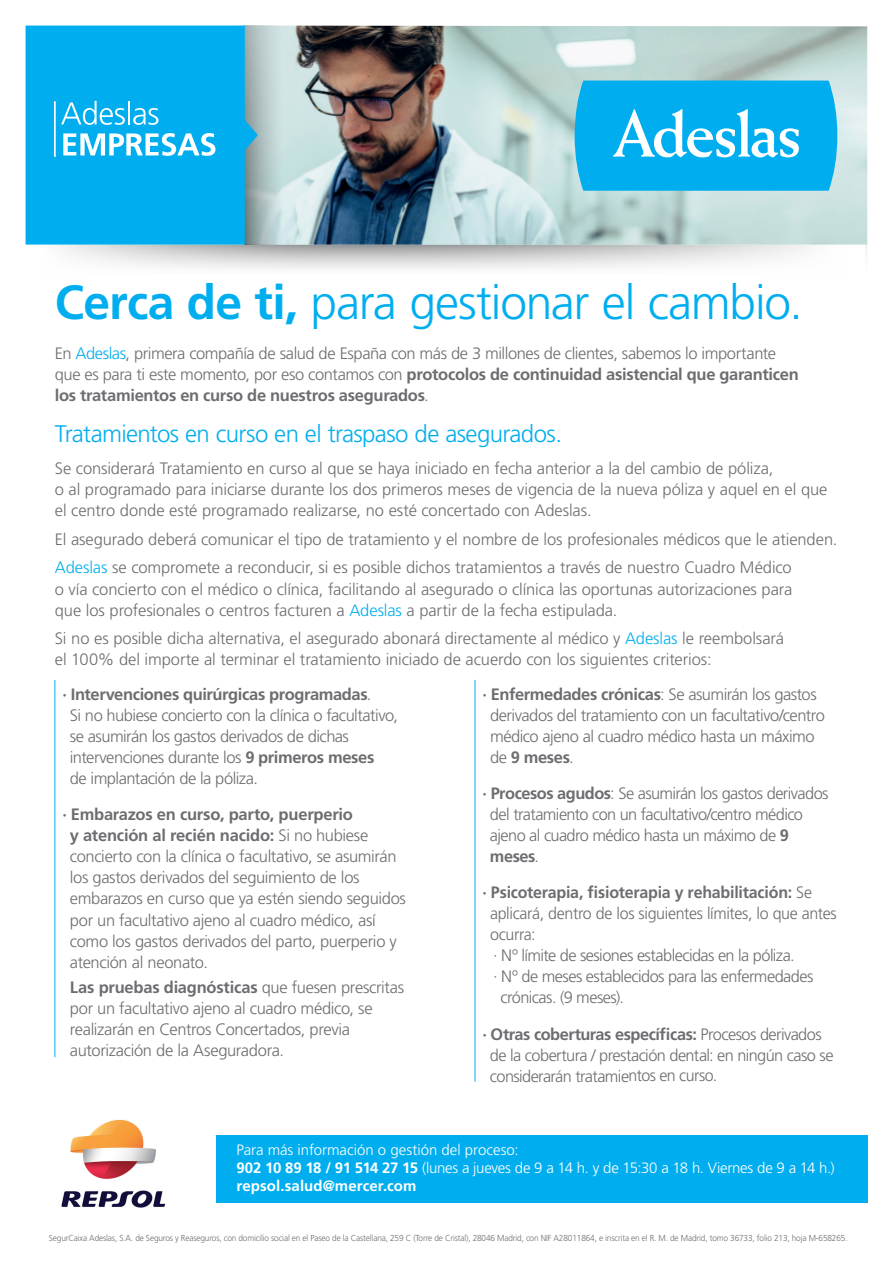
<style>
.page{position:relative;width:893px;height:1263px;background:#fff}
.page>*{position:absolute;margin:0;border:0;box-sizing:border-box;transform-origin:0 0}
.t1{font:300 48px "Frutiger LT Std";letter-spacing:-.025em;color:#00aeef}
.t2{font:300 24px "Frutiger LT Std";letter-spacing:-.025em;color:#00aeef}
.t3{font:300 16.5px/21px "Frutiger LT Std";letter-spacing:-.015em;color:#6c6d70}
.t4{font:300 16.5px/21px "Frutiger LT Std";letter-spacing:-.035em;color:#6c6d70}
.t5{font:700 16.5px "Frutiger LT Std";letter-spacing:-.015em;color:#6c6d70}
.t6{font:300 15px/18px "Frutiger LT Std";letter-spacing:-.01em;color:#fff}
.t7{font:300 8.7px "Frutiger LT Std";letter-spacing:-.015em;color:#6c6d70;scale:.95 1}
.s1{font-weight:700}
.s2{color:#00aeef}
.s3{font-weight:300}
</style>
<div class="page">
<div style="left:216px;top:1135px;width:651px;height:67px;background:#00aeef"></div>
<svg style="left:61px;top:245px;width:806px;height:24px"></svg>
<img style="left:292px;top:26px;width:575px;height:219px">
<svg style="left:258px;top:26px;width:34px;height:219px;background:#c2d5d6"></svg>
<hr style="left:54px;top:680px;width:1px;height:377px;background:#00aeef">
<hr style="left:475px;top:680px;width:1px;height:402px;background:#00aeef">
<div style="left:26px;top:26px;width:232px;height:219px;background:#00aeef"></div>
<hr style="left:54px;top:101px;width:2px;height:56px;background:#fff">
<svg style="left:61px;top:101px;width:64px;height:24px;background:#3ec1f2"></svg>
<hr style="left:128px;top:101px;width:2px;height:23px;background:#fff">
<svg style="left:133px;top:108px;width:25px;height:17px"></svg>
<svg style="left:63px;top:133px;width:152px;height:23px"></svg>
<svg style="left:575px;top:81px;width:262px;height:110px;background:#1cb6f0"></svg>
<img style="left:61px;top:1119px;width:105px;height:89px">
<h1 class="t1" style="left:55px;top:275px;width:749px"><span class="s1">Cerca de ti,</span> para gestionar el cambio.</h1>
<p class="t3" style="left:55px;top:343px;width:745px">En <span class="s2">Adeslas</span>, primera compañía de salud de España con más de 3 millones de clientes, sabemos lo importante que es para ti este momento, por eso contamos con <span class="s1">protocolos de continuidad asistencial que garanticen los tratamientos en curso de nuestros asegurados</span>.</p>
<h2 class="t2" style="left:55px;top:420px;width:509px">Tratamientos en curso en el traspaso de asegurados.</h2>
<p class="t3" style="left:55px;top:458px;width:774px">Se considerará Tratamiento en curso al que se haya iniciado en fecha anterior a la del cambio de póliza,<br>o al programado para iniciarse durante los dos primeros meses de vigencia de la nueva póliza y aquel en el que el centro donde esté programado realizarse, no esté concertado con Adeslas.</p>
<p class="t3" style="left:55px;top:525px;width:784px;line-height:28.5px">El asegurado deberá comunicar el tipo de tratamiento y el nombre de los profesionales médicos que le atienden.<br><span class="s2">Adeslas</span> se compromete a reconducir, si es posible dichos tratamientos a través de nuestro Cuadro Médico</p>
<p class="t3" style="left:55px;top:578px;width:739px">o vía concierto con el médico o clínica, facilitando al asegurado o clínica las oportunas autorizaciones para que los profesionales o centros facturen a <span class="s2">Adeslas</span> a partir de la fecha estipulada.</p>
<p class="t3" style="left:55px;top:628px;width:731px">Si no es posible dicha alternativa, el asegurado abonará directamente al médico y <span class="s2">Adeslas</span> le reembolsará el 100% del importe al terminar el tratamiento iniciado de acuerdo con los siguientes criterios:</p>
<p class="t3" style="left:70px;top:684px;width:330px;text-indent:-7px"><span class="s1">· Intervenciones quirúrgicas programadas</span>.<br>Si no hubiese concierto con la clínica o facultativo, se asumirán los gastos derivados de dichas intervenciones durante los <span class="s1">9 primeros meses<br></span>de implantación de la póliza.</p>
<p class="t3" style="left:70px;top:804px;width:338px;text-indent:-7px"><span class="s1">· Embarazos en curso, parto, puerperio<br>y atención al recién nacido:</span> Si no hubiese concierto con la clínica o facultativo, se asumirán los gastos derivados del seguimiento de los embarazos en curso que ya estén siendo seguidos por un facultativo ajeno al cuadro médico, así como los gastos derivados del parto, puerperio y atención al neonato.</p>
<p class="t3" style="left:70px;top:977px;width:336px"><span class="s1">Las pruebas diagnósticas</span> que fuesen prescritas por un facultativo ajeno al cuadro médico, se realizarán en Centros Concertados, previa autorización de la Aseguradora.</p>
<p class="t3" style="left:490px;top:684px;width:336px;text-indent:-8px"><span class="s1">· Enfermedades crónicas</span>: Se asumirán los gastos derivados del tratamiento con un facultativo/centro médico ajeno al cuadro médico hasta un máximo de <span class="s1">9 meses</span>.</p>
<p class="t4" style="left:490px;top:783px;width:340px;text-indent:-7px"><span class="s1">· Procesos agudos</span>: Se asumirán los gastos derivados del tratamiento con un facultativo/centro médico ajeno al cuadro médico hasta un máximo de <span class="s1">9 meses</span>.</p>
<p class="t5" style="left:482px;top:883px;width:331px">· Psicoterapia, fisioterapia y rehabilitación: <span class="s3">Se</span></p>
<p class="t3" style="left:490px;top:903px;width:348px">aplicará, dentro de los siguientes límites, lo que antes</p>
<p class="t3" style="left:490px;top:924px;width:47px">ocurra:</p>
<p class="t4" style="left:493px;top:945px;width:303px">· Nº límite de sesiones establecidas en la póliza.</p>
<p class="t4" style="left:493px;top:966px;width:322px">· Nº de meses establecidos para las enfermedades</p>
<p class="t4" style="left:500px;top:987px;width:125px">crónicas. (9 meses).</p>
<p class="t4" style="left:490px;top:1023px;width:345px;text-indent:-7px"><span class="s1">· Otras coberturas específicas:</span> Procesos derivados de la cobertura / prestación dental: en ningún caso se considerarán tratamientos en curso.</p>
<p class="t6" style="left:236px;top:1141px;width:600px">Para más información o gestión del proceso:<br><span class="s1">902 10 89 18 / 91 514 27 15</span> (lunes a jueves de 9 a 14 h. y de 15:30 a 18 h. Viernes de 9 a 14 h.) <span class="s1">repsol.salud@mercer.com</span></p>
<p class="t7" style="left:49px;top:1233px;width:842px">SegurCaixa Adeslas, S.A. de Seguros y Reaseguros, con domicilio social en el Paseo de la Castellana, 259 C (Torre de Cristal), 28046 Madrid, con NIF A28011864, e inscrita en el R. M. de Madrid, tomo 36733, folio 213, hoja M-658265.</p>
</div>
